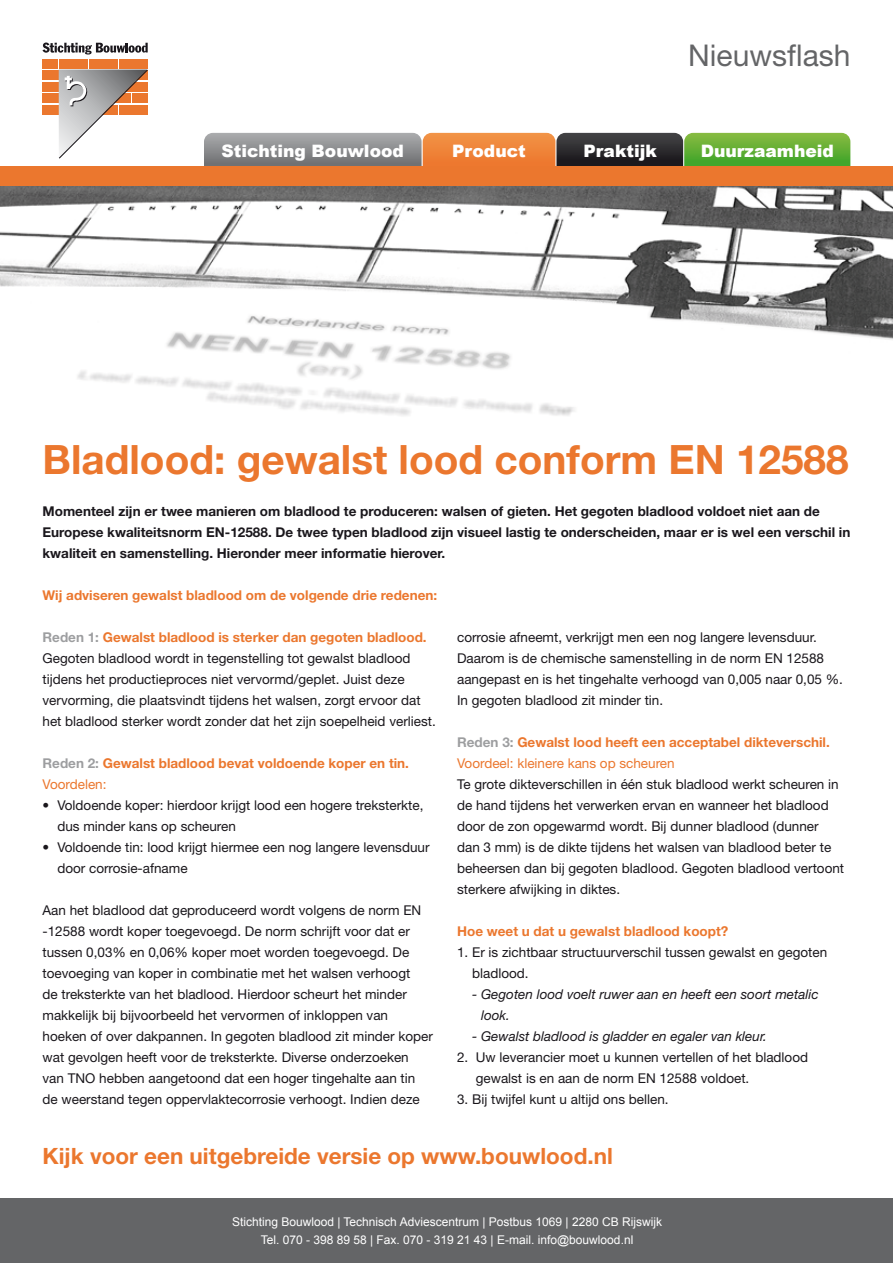
<style>
.page{position:relative;width:893px;height:1263px;background:#fff}
.page>*{position:absolute;margin:0;border:0;box-sizing:border-box;transform-origin:0 0}
.t1{font:700 40.5px "Helvetica Neue";color:#eb772e}
.t2{font:30px "Helvetica Neue";color:#646567}
.t3{font:700 22.5px "Helvetica Neue";color:#eb772e}
.t4{font:900 17.1px "Arial";color:#fff}
.t5{font:13.5px/21px "Helvetica Neue";color:#1a171c}
.t6{font:700 13.5px/21px "Helvetica Neue";color:#1a171c}
.t7{font:700 13.5px/21px "Helvetica Neue";color:#eb772e}
.t8{font:italic 13.5px/21px "Helvetica Neue";color:#1a171c}
.t9{font:12px/18px "Arial";color:#fff;text-align:center}
.s1{font-weight:700;color:#9d9ea0}
.s2{font-weight:700;color:#eb772e}
.s3{color:#9d9ea0}
.s4{font-weight:400}
.s5{font-weight:700}
</style>
<div class="page">
<img style="left:0;top:186px;width:893px;height:230px">
<svg style="left:204px;top:133px;width:646px;height:34px;background:#878153"></svg>
<div style="left:0;top:167px;width:893px;height:19px;background:#eb772e"></div>
<div style="left:43px;top:105px;width:16px;height:10px;background:#eb772e"></div>
<div style="left:43px;top:93px;width:28px;height:10px;background:#eb772e"></div>
<div style="left:43px;top:82px;width:16px;height:10px;background:#eb772e"></div>
<div style="left:43px;top:70px;width:28px;height:10px;background:#eb772e"></div>
<div style="left:43px;top:59px;width:15px;height:10px;background:#eb772e"></div>
<div style="left:60px;top:59px;width:28px;height:10px;background:#eb772e"></div>
<div style="left:89px;top:59px;width:29px;height:10px;background:#eb772e"></div>
<div style="left:119px;top:59px;width:29px;height:10px;background:#eb772e"></div>
<svg style="left:43px;top:43px;width:105px;height:12px"></svg>
<svg style="left:58px;top:68px;width:90px;height:91px"></svg>
<div style="left:0;top:1198px;width:893px;height:65px;background:#646567"></div>
<h2 class="t2" style="left:688px;top:38px;width:164px">Nieuwsflash</h2>
<p class="t4" style="left:222px;top:141px;width:184px">Stichting Bouwlood</p>
<p class="t4" style="left:452px;top:141px;width:75px">Product</p>
<p class="t4" style="left:583px;top:141px;width:75px">Praktijk</p>
<p class="t4" style="left:701px;top:141px;width:135px">Duurzaamheid</p>
<h1 class="t1" style="left:43px;top:434px;width:808px">Bladlood: gewalst lood conform EN 12588</h1>
<p class="t6" style="left:43px;top:501px;width:809px">Momenteel zijn er twee manieren om bladlood te produceren: walsen of gieten. Het gegoten bladlood voldoet niet aan de<br>Europese kwaliteitsnorm EN-12588. De twee typen bladlood zijn visueel lastig te onderscheiden, maar er is wel een verschil in kwaliteit en samenstelling. Hieronder meer informatie hierover.</p>
<p class="t7" style="left:43px;top:585px;width:396px">Wij adviseren gewalst bladlood om de volgende drie redenen:</p>
<p class="t5" style="left:43px;top:626px;width:395px"><span class="s1">Reden 1:</span> <span class="s2">Gewalst bladlood is sterker dan gegoten bladlood.<br></span>Gegoten bladlood wordt in tegenstelling tot gewalst bladlood tijdens het productieproces niet vervormd/geplet. Juist deze vervorming, die plaatsvindt tijdens het walsen, zorgt ervoor dat het bladlood sterker wordt zonder dat het zijn soepelheid verliest.</p>
<p class="t7" style="left:43px;top:752px;width:368px"><span class="s3">Reden 2:</span> Gewalst bladlood bevat voldoende koper en tin.<br><span class="s4">Voordelen:</span></p>
<p class="t5" style="left:57px;top:795px;width:368px;text-indent:-15px"><span class="s5">•</span> Voldoende koper: hierdoor krijgt lood een hogere treksterkte, dus minder kans op scheuren</p>
<p class="t5" style="left:57px;top:837px;width:374px;text-indent:-15px">• Voldoende tin: lood krijgt hiermee een nog langere levensduur door corrosie-afname</p>
<p class="t5" style="left:43px;top:900px;width:392px">Aan het bladlood dat geproduceerd wordt volgens de norm EN -12588 wordt koper toegevoegd. De norm schrijft voor dat er tussen 0,03% en 0,06% koper moet worden toegevoegd. De toevoeging van koper in combinatie met het walsen verhoogt<br>de treksterkte van het bladlood. Hierdoor scheurt het minder makkelijk bij bijvoorbeeld het vervormen of inkloppen van hoeken of over dakpannen. In gegoten bladlood zit minder koper wat gevolgen heeft voor de treksterkte. Diverse onderzoeken van TNO hebben aangetoond dat een hoger tingehalte aan tin de weerstand tegen oppervlaktecorrosie verhoogt. Indien deze</p>
<p class="t5" style="left:457px;top:627px;width:387px">corrosie afneemt, verkrijgt men een nog langere levensduur.<br>Daarom is de chemische samenstelling in de norm EN 12588 aangepast en is het tingehalte verhoogd van 0,005 naar 0,05 %.<br>In gegoten bladlood zit minder tin.</p>
<p class="t7" style="left:457px;top:732px;width:374px"><span class="s3">Reden 3:</span> Gewalst lood heeft een acceptabel dikteverschil.<br><span class="s4">Voordeel: kleinere kans op scheuren</span></p>
<p class="t5" style="left:457px;top:774px;width:389px">Te grote dikteverschillen in één stuk bladlood werkt scheuren in de hand tijdens het verwerken ervan en wanneer het bladlood door de zon opgewarmd wordt. Bij dunner bladlood (dunner dan 3 mm) is de dikte tijdens het walsen van bladlood beter te beheersen dan bij gegoten bladlood. Gegoten bladlood vertoont sterkere afwijking in diktes.</p>
<p class="t7" style="left:457px;top:921px;width:273px">Hoe weet u dat u gewalst bladlood koopt?</p>
<p class="t5" style="left:472px;top:942px;width:357px;text-indent:-15px">1. Er is zichtbaar structuurverschil tussen gewalst en gegoten bladlood.</p>
<p class="t8" style="left:481px;top:984px;width:339px;text-indent:-9px">- Gegoten lood voelt ruwer aan en heeft een soort metalic look.</p>
<p class="t8" style="left:472px;top:1026px;width:297px">- Gewalst bladlood is gladder en egaler van kleur.</p>
<p class="t5" style="left:476px;top:1047px;width:334px;text-indent:-19px">2. Uw leverancier moet u kunnen vertellen of het bladlood gewalst is en aan de norm EN 12588 voldoet.</p>
<p class="t5" style="left:457px;top:1089px;width:213px">3. Bij twijfel kunt u altijd ons bellen.</p>
<h3 class="t3" style="left:43px;top:1142px;width:572px">Kijk voor een uitgebreide versie op www.bouwlood.nl</h3>
<p class="t9" style="left:232px;top:1213px;width:431px">Stichting Bouwlood | Technisch Adviescentrum | Postbus 1069 | 2280 CB Rijswijk<br>Tel. 070 - 398 89 58 | Fax. 070 - 319 21 43 | E-mail. info@bouwlood.nl</p>
</div>
